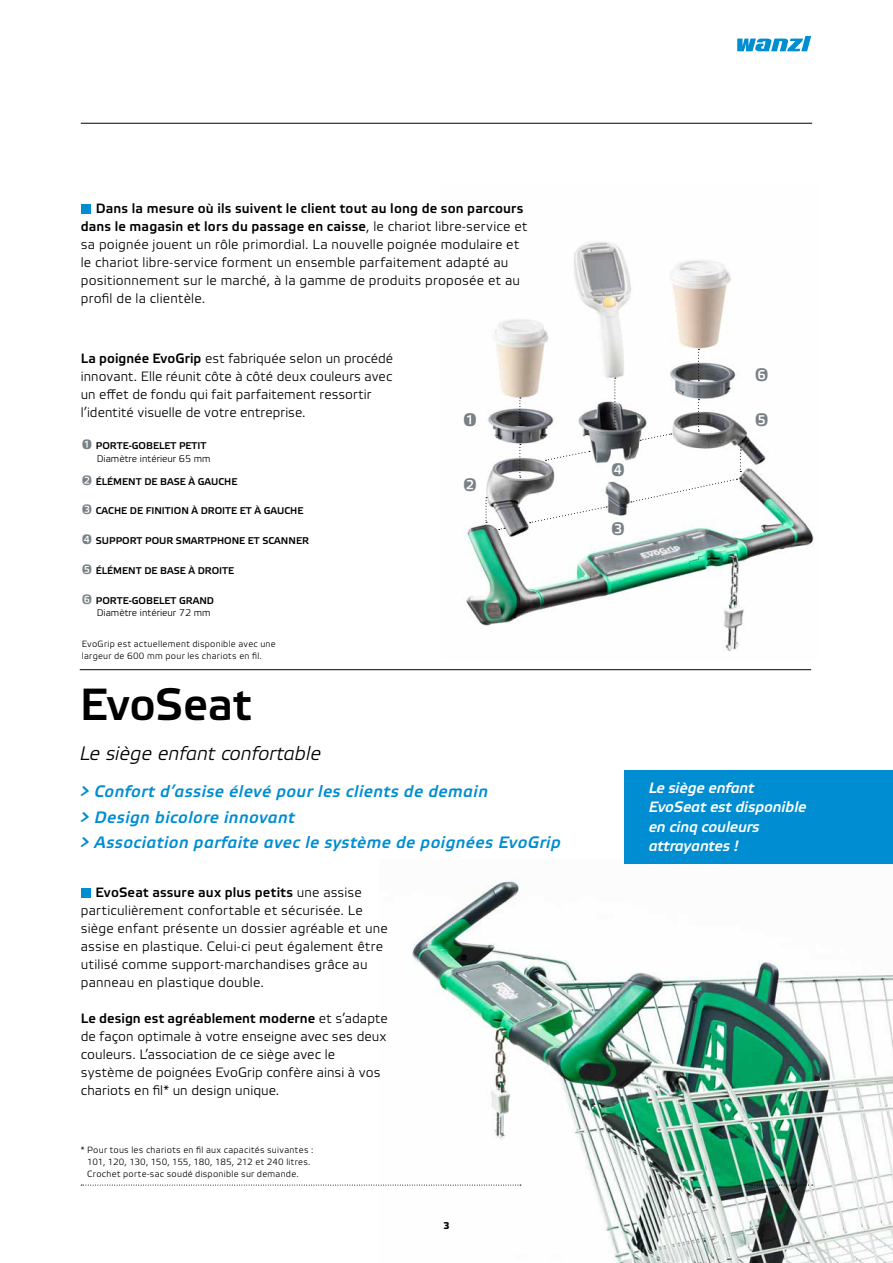
<style>
.page{position:relative;width:893px;height:1263px;background:#fff}
.page>*{position:absolute;margin:0;border:0;box-sizing:border-box;transform-origin:0 0}
.t1{font:500 45px "Wanzl Etelka";letter-spacing:-.005em;color:#000}
.t2{font:italic 300 19.5px "Wanzl Etelka";color:#000}
.t3{font:500 18px "Wanzl Etelka";color:#778186}
.t4{font:italic 500 16.5px/25.5px "Wanzl Etelka";letter-spacing:.025em;color:#008dd1}
.t5{font:italic 500 15px/19.5px "Wanzl Etelka";letter-spacing:-.005em;color:#fff}
.t6{font:300 13.5px/18px "Wanzl Etelka";letter-spacing:.015em;color:#000}
.t7{font:500 9.75px "Wanzl Etelka";color:#000}
.t8{font:300 9.75px/12.8px "Wanzl Etelka";color:#000}
.t9{font:700 9.75px "Wanzl Etelka Text";color:#000}
.t10{font:300 9px/12px "Wanzl Etelka";letter-spacing:.03em;color:#000}
.s1{font-weight:500}
.s2{font-weight:500;font-size:13.5px;color:#778186}
.s3{font-size:13.5px;color:#778186}
</style>
<div class="page">
<img style="left:379px;top:858px;width:514px;height:405px">
<svg style="left:750px;top:1185px;width:63px;height:1px"></svg>
<svg style="left:81px;top:1185px;width:440px;height:1px"></svg>
<svg style="left:737px;top:36px;width:74px;height:15px"></svg>
<img style="left:466px;top:242px;width:348px;height:410px">
<svg style="left:519px;top:444px;width:2px;height:34px"></svg>
<svg style="left:519px;top:397px;width:2px;height:29px"></svg>
<svg style="left:698px;top:399px;width:1px;height:32px"></svg>
<svg style="left:698px;top:349px;width:1px;height:32px"></svg>
<svg style="left:614px;top:378px;width:2px;height:51px"></svg>
<svg style="left:486px;top:497px;width:1px;height:26px"></svg>
<svg style="left:740px;top:450px;width:1px;height:22px"></svg>
<svg style="left:499px;top:528px;width:6px;height:2px"></svg>
<svg style="left:631px;top:478px;width:106px;height:24px"></svg>
<svg style="left:545px;top:451px;width:45px;height:10px"></svg>
<svg style="left:640px;top:433px;width:32px;height:8px"></svg>
<svg style="left:530px;top:506px;width:77px;height:17px"></svg>
<hr style="left:81px;top:123px;width:731px;height:1px;background:#000">
<div style="left:81px;top:204px;width:9px;height:9px;background:#008dd1"></div>
<div style="left:81px;top:888px;width:9px;height:9px;background:#008dd1"></div>
<hr style="left:80px;top:669px;width:731px;height:1px;background:#000">
<div style="left:625px;top:770px;width:268px;height:93px;background:#008dd1"></div>
<p class="t6" style="left:81px;top:200px;width:448px;text-indent:15px"><span class="s1">Dans la mesure où ils suivent le client tout au long de son parcours dans le magasin et lors du passage en caisse</span>, le chariot libre-service et sa poignée jouent un rôle primordial. La nouvelle poignée modulaire et le chariot libre-service forment un ensemble parfaitement adapté au positionnement sur le marché, à la gamme de produits proposée et au profil de la clientèle.</p>
<p class="t6" style="left:81px;top:350px;width:314px"><span class="s1">La poignée EvoGrip</span> est fabriquée selon un procédé innovant. Elle réunit côte à côté deux couleurs avec un effet de fondu qui fait parfaitement ressortir l’identité visuelle de votre entreprise.</p>
<p class="t8" style="left:97px;top:440px;width:115px;text-indent:-15px"><span class="s2">1</span> <span class="s1">PORTE-GOBELET PETIT<br></span>Diamètre intérieur 65 mm</p>
<p class="t7" style="left:82px;top:476px;width:157px"><span class="s3">2</span> ÉLÉMENT DE BASE À GAUCHE</p>
<p class="t7" style="left:82px;top:505px;width:223px"><span class="s3">3</span> CACHE DE FINITION À DROITE ET À GAUCHE</p>
<p class="t7" style="left:82px;top:535px;width:229px"><span class="s3">4</span> SUPPORT POUR SMARTPHONE ET SCANNER</p>
<p class="t7" style="left:82px;top:565px;width:154px"><span class="s3">5</span> ÉLÉMENT DE BASE À DROITE</p>
<p class="t8" style="left:97px;top:594px;width:119px;text-indent:-15px"><span class="s2">6</span> <span class="s1">PORTE-GOBELET GRAND<br></span>Diamètre intérieur 72 mm</p>
<p class="t10" style="left:82px;top:638px;width:195px">EvoGrip est actuellement disponible avec une largeur de 600 mm pour les chariots en fil.</p>
<h1 class="t1" style="left:80px;top:678px;width:174px">EvoSeat</h1>
<h2 class="t2" style="left:80px;top:743px;width:243px">Le siège enfant confortable</h2>
<h3 class="t3" style="left:463px;top:410px;width:15px">1</h3>
<h3 class="t3" style="left:463px;top:475px;width:15px">2</h3>
<p class="t4" style="left:80px;top:779px;width:483px">&gt; Confort d’assise élevé pour les clients de demain<br>&gt; Design bicolore innovant<br>&gt; Association parfaite avec le système de poignées EvoGrip</p>
<p class="t6" style="left:81px;top:884px;width:308px;text-indent:15px"><span class="s1">EvoSeat assure aux plus petits</span> une assise particulièrement confortable et sécurisée. Le siège enfant présente un dossier agréable et une assise en plastique. Celui-ci peut également être utilisé comme support-marchandises grâce au panneau en plastique double.</p>
<p class="t6" style="left:81px;top:1010px;width:309px"><span class="s1">Le design est agréablement moderne</span> et s’adapte de façon optimale à votre enseigne avec ses deux couleurs. L’association de ce siège avec le système de poignées EvoGrip confère ainsi à vos chariots en fil* un design unique.</p>
<p class="t10" style="left:87px;top:1144px;width:228px;text-indent:-6px">* Pour tous les chariots en fil aux capacités suivantes :<br>101, 120, 130, 150, 155, 180, 185, 212 et 240 litres.<br>Crochet porte-sac soudé disponible sur demande.</p>
<p class="t9" style="left:443px;top:1220px;width:8px">3</p>
<h3 class="t3" style="left:611px;top:459px;width:15px">4</h3>
<h3 class="t3" style="left:611px;top:518px;width:15px">3</h3>
<h3 class="t3" style="left:755px;top:364px;width:15px">6</h3>
<h3 class="t3" style="left:755px;top:410px;width:15px">5</h3>
<p class="t5" style="left:649px;top:779px;width:159px">Le siège enfant<br>EvoSeat est disponible en cinq couleurs attrayantes !</p>
</div>
